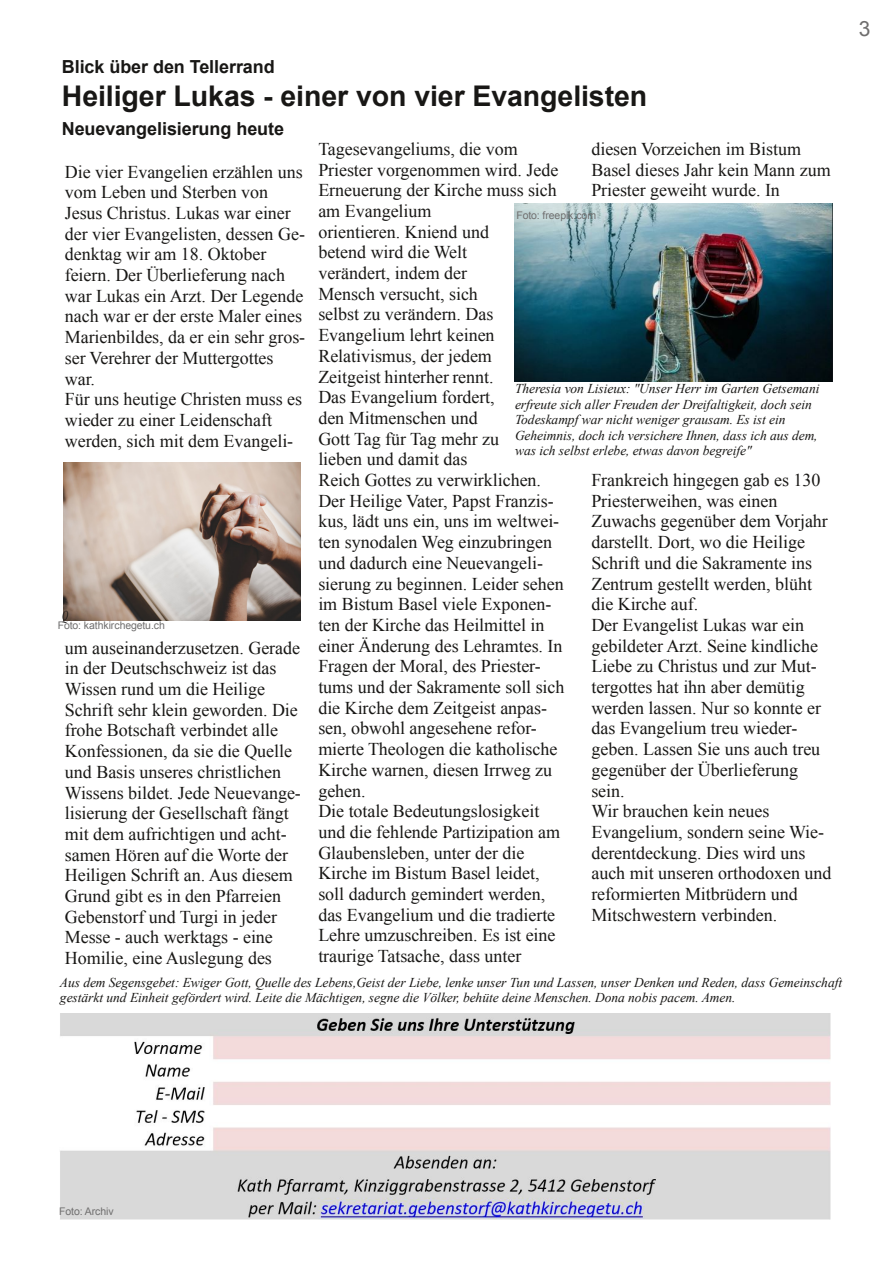
<style>
.page{position:relative;width:893px;height:1263px;background:#fff}
.page>*{position:absolute;margin:0;border:0;box-sizing:border-box;transform-origin:0 0}
.t1{font:700 28.5px "Arial";letter-spacing:-.005em;color:#181715}
.t2{font:21px "Arial";color:#6f6e6e}
.t3{font:18px/20.7px "Times New Roman";color:#181715}
.t4{font:700 18px "Arial";letter-spacing:-.005em;color:#181715}
.t5{font:italic 13.5px/15.5px "Times New Roman";color:#181715}
.t6{font:italic 13.5px "Times New Roman";color:#181715;scale:.62 1}
.t7{font:10.5px "Arial";letter-spacing:-.01em;color:#6f6e6e}
</style>
<div class="page">
<img style="left:60px;top:1013px;width:770px;height:206px">
<img style="left:63px;top:462px;width:237px;height:158px">
<img style="left:514px;top:203px;width:319px;height:179px">
<p class="t4" style="left:62px;top:57px;width:214px">Blick über den Tellerrand</p>
<h1 class="t1" style="left:62px;top:80px;width:587px">Heiliger Lukas - einer von vier Evangelisten</h1>
<p class="t4" style="left:62px;top:118px;width:224px">Neuevangelisierung heute</p>
<p class="t3" style="left:65px;top:161px;width:242px">Die vier Evangelien erzählen uns vom Leben und Sterben von<br>Jesus Christus. Lukas war einer der vier Evangelisten, dessen Ge&shy;denktag wir am 18. Oktober feiern. Der Überlieferung nach war Lukas ein Arzt. Der Legende nach war er der erste Maler eines<br>Marienbildes, da er ein sehr gros&shy;ser Verehrer der Muttergottes war.<br>Für uns heutige Christen muss es wieder zu einer Leidenschaft werden, sich mit dem Evangeli-</p>
<p class="t3" style="left:318px;top:138px;width:248px">Tagesevangeliums, die vom<br>Priester vorgenommen wird. Jede<br>Erneuerung der Kirche muss sich am Evangelium<br>orientieren. Kniend und<br>betend wird die Welt<br>verändert, indem der<br>Mensch versucht, sich<br>selbst zu verändern. Das<br>Evangelium lehrt keinen<br>Relativismus, der jedem<br>Zeitgeist hinterher rennt.<br>Das Evangelium fordert,<br>den Mitmenschen und<br>Gott Tag für Tag mehr zu<br>lieben und damit das<br>Reich Gottes zu verwirklichen.<br>Der Heilige Vater, Papst Franzis&shy;kus, lädt uns ein, uns im weltwei&shy;ten synodalen Weg einzubringen und dadurch eine Neuevangeli&shy;sierung zu beginnen. Leider sehen im Bistum Basel viele Exponen&shy;ten der Kirche das Heilmittel in einer Änderung des Lehramtes. In<br>Fragen der Moral, des Priester&shy;tums und der Sakramente soll sich die Kirche dem Zeitgeist anpas&shy;sen, obwohl angesehene refor&shy;mierte Theologen die katholische<br>Kirche warnen, diesen Irrweg zu gehen.<br>Die totale Bedeutungslosigkeit und die fehlende Partizipation am<br>Glaubensleben, unter der die<br>Kirche im Bistum Basel leidet, soll dadurch gemindert werden, das Evangelium und die tradierte<br>Lehre umzuschreiben. Es ist eine traurige Tatsache, dass unter</p>
<p class="t3" style="left:591px;top:138px;width:241px">diesen Vorzeichen im Bistum<br>Basel dieses Jahr kein Mann zum<br>Priester geweiht wurde. In</p>
<p class="t7" style="left:516px;top:209px;width:81px">Foto: freepik.com</p>
<p class="t5" style="left:515px;top:381px;width:306px">Theresia von Lisieux: "Unser Herr im Garten Getsemani erfreute sich aller Freuden der Dreifaltigkeit, doch sein Todeskampf war nicht weniger grausam. Es ist ein Geheimnis, doch ich versichere Ihnen, dass ich aus dem, was ich selbst erlebe, etwas davon begreife"</p>
<p class="t3" style="left:591px;top:470px;width:242px">Frankreich hingegen gab es 130<br>Priesterweihen, was einen<br>Zuwachs gegenüber dem Vorjahr darstellt. Dort, wo die Heilige<br>Schrift und die Sakramente ins<br>Zentrum gestellt werden, blüht die Kirche auf.<br>Der Evangelist Lukas war ein gebildeter Arzt. Seine kindliche<br>Liebe zu Christus und zur Mut&shy;tergottes hat ihn aber demütig werden lassen. Nur so konnte er das Evangelium treu wieder&shy;geben. Lassen Sie uns auch treu gegenüber der Überlieferung sein.<br>Wir brauchen kein neues<br>Evangelium, sondern seine Wie&shy;derentdeckung. Dies wird uns auch mit unseren orthodoxen und reformierten Mitbrüdern und<br>Mitschwestern verbinden.</p>
<p class="t6" style="left:62px;top:607px;width:11px">Q</p>
<p class="t7" style="left:58px;top:620px;width:109px">Foto: kathkirchegetu.ch</p>
<p class="t3" style="left:65px;top:637px;width:238px">um auseinanderzusetzen. Gerade in der Deutschschweiz ist das<br>Wissen rund um die Heilige<br>Schrift sehr klein geworden. Die frohe Botschaft verbindet alle<br>Konfessionen, da sie die Quelle und Basis unseres christlichen<br>Wissens bildet. Jede Neuevange&shy;lisierung der Gesellschaft fängt mit dem aufrichtigen und acht&shy;samen Hören auf die Worte der<br>Heiligen Schrift an. Aus diesem<br>Grund gibt es in den Pfarreien<br>Gebenstorf und Turgi in jeder<br>Messe - auch werktags - eine<br>Homilie, eine Auslegung des</p>
<p class="t5" style="left:60px;top:974px;width:784px">Aus dem Segensgebet: Ewiger Gott, Quelle des Lebens,Geist der Liebe, lenke unser Tun und Lassen, unser Denken und Reden, dass Gemeinschaft gestärkt und Einheit gefördert wird. Leite die Mächtigen, segne die Völker, behüte deine Menschen. Dona nobis pacem. Amen.</p>
<p class="t2" style="left:859px;top:17px;width:13px">3</p>
<p class="t7" style="left:59px;top:1205px;width:56px">Foto: Archiv</p>
</div>
